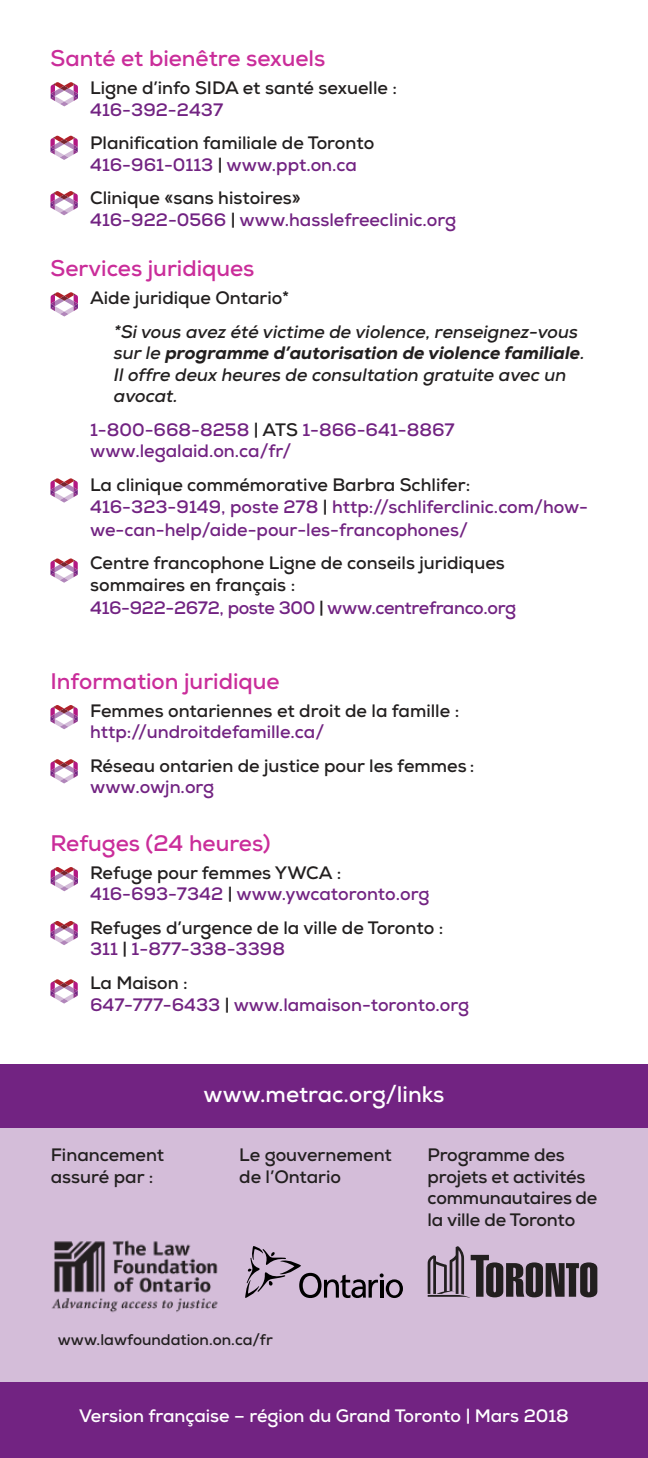
<style>
.page{position:relative;width:648px;height:1458px;background:#fff}
.page>*{position:absolute;margin:0;border:0;box-sizing:border-box;transform-origin:0 0}
.t1{font:700 22.5px "Nexa";color:#ca2d9a}
.t2{font:700 22.5px "Nexa";color:#fff}
.t3{font:700 18px/21.6px "Nexa";color:#221f1f}
.t4{font:700 18px/21.6px "Nexa";color:#722382}
.t5{font:italic 700 18px/21.6px "Nexa";color:#221f1f}
.t6{font:700 18px "Nexa";color:#fff}
.t7{font:700 15.53px "Nexa";color:#221f1f}
.s1{color:#722382}
.s2{color:#221f1f}
.s3{font-weight:800}
</style>
<div class="page">
<div style="left:0;top:1065px;width:648px;height:63px;background:#722382"></div>
<div style="left:0;top:1380px;width:648px;height:78px;background:#722382"></div>
<svg style="left:51px;top:82px;width:27px;height:24px"></svg>
<svg style="left:50px;top:136px;width:28px;height:24px"></svg>
<svg style="left:50px;top:191px;width:28px;height:24px"></svg>
<svg style="left:51px;top:292px;width:27px;height:25px"></svg>
<svg style="left:50px;top:478px;width:28px;height:25px"></svg>
<svg style="left:50px;top:558px;width:28px;height:25px"></svg>
<svg style="left:50px;top:705px;width:28px;height:24px"></svg>
<svg style="left:50px;top:759px;width:28px;height:25px"></svg>
<svg style="left:51px;top:867px;width:27px;height:24px"></svg>
<svg style="left:50px;top:921px;width:28px;height:24px"></svg>
<svg style="left:50px;top:979px;width:28px;height:25px"></svg>
<div style="left:0;top:1128px;width:648px;height:254px;background:#d4bdd9"></div>
<img style="left:52px;top:1240px;width:166px;height:73px">
<svg style="left:428px;top:1246px;width:169px;height:52px"></svg>
<svg style="left:245px;top:1246px;width:158px;height:52px"></svg>
<p class="t1" style="left:51px;top:48px;width:276px">Santé et bienêtre sexuels</p>
<p class="t3" style="left:90px;top:78px;width:309px">Ligne d’info SIDA et santé sexuelle :</p>
<p class="t4" style="left:90px;top:100px;width:135px">416-392-2437</p>
<p class="t3" style="left:90px;top:134px;width:286px">Planification familiale de Toronto<br><span class="s1">416-961-0113</span> | <span class="s1">www.ppt.on.ca</span></p>
<p class="t4" style="left:90px;top:189px;width:368px"><span class="s2">Clinique «sans histoires»<br></span>416-922-0566 <span class="s2">|</span> www.hasslefreeclinic.org</p>
<p class="t1" style="left:51px;top:258px;width:205px">Services juridiques</p>
<p class="t3" style="left:90px;top:289px;width:201px">Aide juridique Ontario*</p>
<p class="t5" style="left:114px;top:323px;width:472px">*Si vous avez été victime de violence, renseignez-vous sur le <span class="s3">programme d’autorisation de violence familiale</span>.<br>Il offre deux heures de consultation gratuite avec un avocat.</p>
<p class="t4" style="left:90px;top:420px;width:366px">1-800-668-8258 <span class="s2">| ATS</span> 1-866-641-8867 www.legalaid.on.ca/fr/</p>
<p class="t4" style="left:90px;top:475px;width:500px;line-height:22.5px"><span class="s2">La clinique commémorative Barbra Schlifer:<br></span>416-323-9149, poste 278 <span class="s2">|</span> http://schliferclinic.com/how&shy;we-can-help/aide-pour-les-francophones/</p>
<p class="t3" style="left:90px;top:553px;width:428px;line-height:22.5px">Centre francophone Ligne de conseils juridiques sommaires en français :<br><span class="s1">416-922-2672, poste 300</span> | <span class="s1">www.centrefranco.org</span></p>
<p class="t1" style="left:51px;top:671px;width:230px">Information juridique</p>
<p class="t3" style="left:90px;top:701px;width:371px">Femmes ontariennes et droit de la famille :</p>
<p class="t4" style="left:90px;top:723px;width:236px">http://undroitdefamille.ca/</p>
<p class="t3" style="left:90px;top:756px;width:386px">Réseau ontarien de justice pour les femmes :</p>
<p class="t4" style="left:90px;top:778px;width:126px">www.owjn.org</p>
<p class="t1" style="left:51px;top:833px;width:222px">Refuges (24 heures)</p>
<p class="t4" style="left:90px;top:863px;width:341px"><span class="s2">Refuge pour femmes YWCA :<br></span>416-693-7342 <span class="s2">|</span> www.ywcatoronto.org</p>
<p class="t3" style="left:90px;top:918px;width:355px">Refuges d’urgence de la ville de Toronto :<br><span class="s1">311</span> | <span class="s1">1-877-338-3398</span></p>
<p class="t4" style="left:90px;top:973px;width:381px"><span class="s2">La Maison :<br></span>647-777-6433 <span class="s2">|</span> www.lamaison-toronto.org</p>
<p class="t3" style="left:51px;top:1146px;width:115px">Financement assuré par :</p>
<p class="t2" style="left:204px;top:1083px;width:242px">www.metrac.org/links</p>
<p class="t3" style="left:239px;top:1146px;width:154px">Le gouvernement de l’Ontario</p>
<p class="t3" style="left:428px;top:1146px;width:171px">Programme des projets et activités communautaires de la ville de Toronto</p>
<p class="t7" style="left:58px;top:1333px;width:216px">www.lawfoundation.on.ca/fr</p>
<p class="t6" style="left:79px;top:1408px;width:491px">Version française – région du Grand Toronto | Mars 2018</p>
</div>
